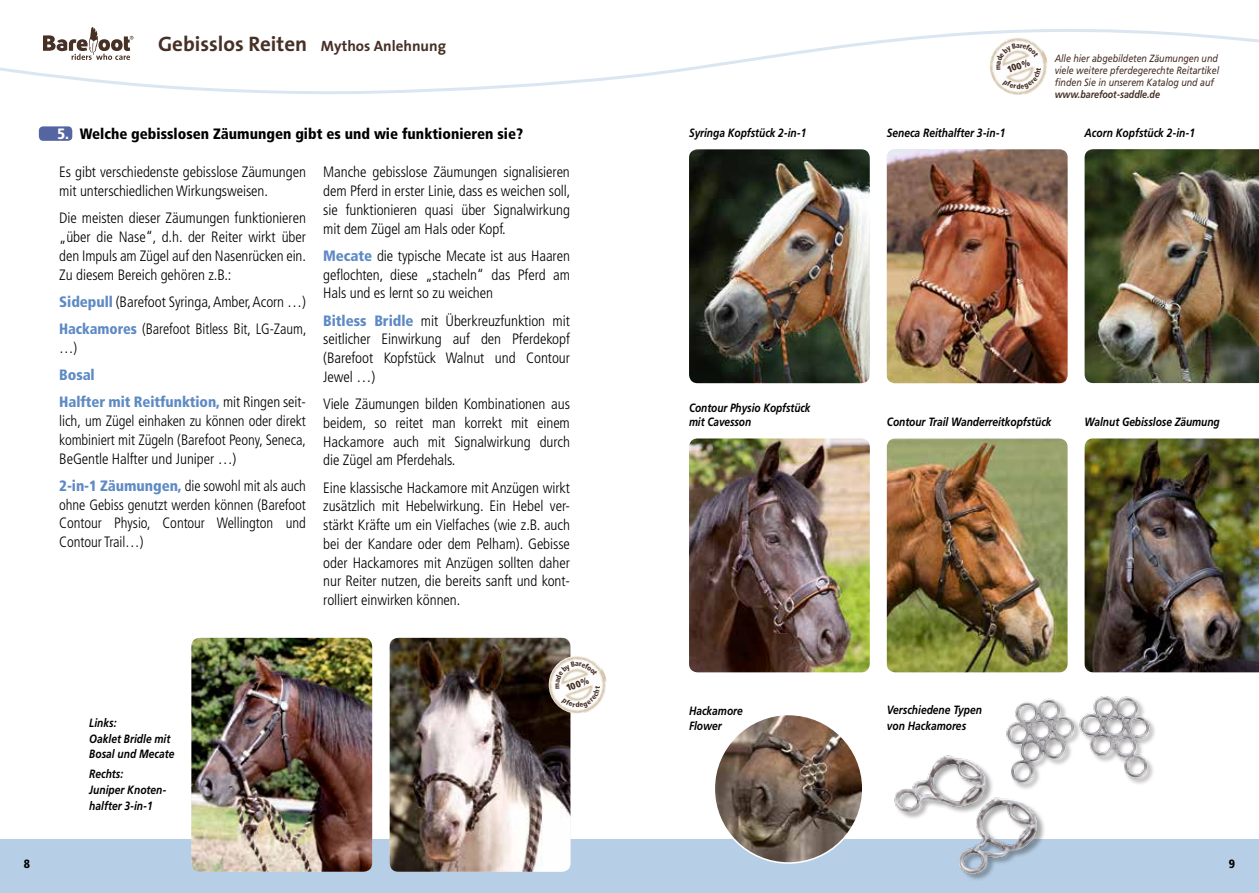
<style>
.page{position:relative;width:1259px;height:893px;background:#fff}
.page>*{position:absolute;margin:0;border:0;box-sizing:border-box;transform-origin:0 0}
.t1{font:700 21px "The Sans";color:#473026}
.t2{font:300 condensed 15px/18.8px "Frutiger";letter-spacing:-.005em;color:#000;text-align:justify}
.t3{font:900 condensed 15px "Frutiger";color:#000}
.t4{font:900 condensed 15px/27.3px "Frutiger";letter-spacing:-.005em;color:#5e8ac4}
.t5{font:300 condensed 15px "Frutiger";letter-spacing:-.005em;color:#000;scale:.96 1}
.t6{font:italic 700 12px/15.8px "Frutiger";color:#000;scale:.85 1}
.t7{font:italic 700 12px/13.5px "Frutiger";color:#000;scale:.84 1}
.t8{font:900 condensed 12px "Frutiger";color:#000}
.t9{font:italic 10.5px/12px "Frutiger";letter-spacing:-.005em;color:#473026;scale:.85 1}
.t10{font:italic 700 10.5px "Frutiger";letter-spacing:-.005em;color:#473026;scale:.85 1}
.t11{font:900 condensed 9.45px "Frutiger";color:#473026}
.s1{font-size:15px}
.s2{color:#fff}
.s3{font-weight:900;color:#5e8ac4}
.s4{font-weight:300;color:#000}
</style>
<div class="page">
<div style="left:0;top:839px;width:1259px;height:54px;background:#b7cfe6"></div>
<svg style="left:0;top:36px;width:629px;height:58px"></svg>
<svg style="left:43px;top:27px;width:90px;height:33px"></svg>
<img style="left:1006px;top:696px;width:149px;height:88px">
<div style="left:895px;top:756px;width:151px;height:126px;background:#000;opacity:.35"></div>
<img style="left:894px;top:749px;width:147px;height:128px">
<div style="left:39px;top:126px;width:33px;height:15px;background:#5565a1;border-radius:4px"></div>
<img style="left:689px;top:149px;width:181px;height:234px">
<img style="left:1084px;top:438px;width:175px;height:234px">
<img style="left:191px;top:638px;width:181px;height:234px">
<img style="left:390px;top:638px;width:180px;height:234px">
<img style="left:689px;top:438px;width:181px;height:234px">
<img style="left:887px;top:438px;width:180px;height:234px">
<img style="left:887px;top:149px;width:180px;height:234px">
<img style="left:1084px;top:149px;width:175px;height:234px">
<img style="left:1001px;top:89px;width:35px;height:6px">
<img style="left:545px;top:656px;width:62px;height:61px">
<img style="left:714px;top:714px;width:149px;height:149px;border-radius:74px">
<svg style="left:629px;top:29px;width:630px;height:60px"></svg>
<svg style="left:555px;top:661px;width:45px;height:47px"></svg>
<h1 class="t1" style="left:158px;top:26px;width:289px">Gebisslos Reiten <span class="s1">Mythos Anlehnung</span></h1>
<p class="t11" style="left:1005px;top:64px;width:25px;rotate:-20deg">100%</p>
<p class="t9" style="left:1054px;top:52px;width:195px">Alle hier abgebildeten Zäumungen und viele weitere pferdegerechte Reitartikel finden Sie in unserem Katalog und auf</p>
<p class="t10" style="left:1054px;top:88px;width:125px">www.barefoot-saddle.de</p>
<p class="t3" style="left:57px;top:125px;width:467px"><span class="s2">5.</span> Welche gebisslosen Zäumungen gibt es und wie funktionieren sie?</p>
<p class="t6" style="left:689px;top:125px;width:139px">Syringa Kopfstück 2-in-1</p>
<p class="t6" style="left:887px;top:125px;width:141px">Seneca Reithalfter 3-in-1</p>
<p class="t6" style="left:1084px;top:125px;width:132px">Acorn Kopfstück 2-in-1</p>
<p class="t2" style="left:59px;top:163px;width:248px">Es gibt verschiedenste gebisslose Zäumungen mit unterschiedlichen Wirkungsweisen.</p>
<p class="t2" style="left:59px;top:209px;width:248px">Die meisten dieser Zäumungen funktionieren „über die Nase“, d.h. der Reiter wirkt über den Impuls am Zügel auf den Nasenrücken ein.<br>Zu diesem Bereich gehören z.B.:</p>
<p class="t2" style="left:59px;top:288px;width:249px;line-height:27.3px"><span class="s3">Sidepull</span> (Barefoot Syringa, Amber, Acorn …)<br><span class="s3">Hackamores</span> (Barefoot Bitless Bit, LG-Zaum,</p>
<p class="t5" style="left:59px;top:339px;width:20px">…)</p>
<p class="t4" style="left:59px;top:361px;width:248px">Bosal<br>Halfter mit Reitfunktion, <span class="s4">mit Ringen seit-</span></p>
<p class="t2" style="left:59px;top:412px;width:248px">lich, um Zügel einhaken zu können oder direkt kombiniert mit Zügeln (Barefoot Peony, Seneca, BeGentle Halfter und Juniper …)</p>
<p class="t2" style="left:59px;top:477px;width:248px"><span class="s3">2-in-1 Zäumungen,</span> die sowohl mit als auch ohne Gebiss genutzt werden können (Barefoot Contour Physio, Contour Wellington und Contour Trail…)</p>
<p class="t2" style="left:323px;top:163px;width:249px">Manche gebisslose Zäumungen signalisieren dem Pferd in erster Linie, dass es weichen soll, sie funktionieren quasi über Signalwirkung mit dem Zügel am Hals oder Kopf.</p>
<p class="t2" style="left:323px;top:247px;width:248px"><span class="s3">Mecate</span> die typische Mecate ist aus Haaren geflochten, diese „stacheln“ das Pferd am Hals und es lernt so zu weichen</p>
<p class="t2" style="left:323px;top:311px;width:248px"><span class="s3">Bitless Bridle</span> mit Überkreuzfunktion mit seitlicher Einwirkung auf den Pferdekopf (Barefoot Kopfstück Walnut und Contour Jewel …)</p>
<p class="t2" style="left:323px;top:395px;width:248px">Viele Zäumungen bilden Kombinationen aus beidem, so reitet man korrekt mit einem Hackamore auch mit Signalwirkung durch die Zügel am Pferdehals.</p>
<p class="t2" style="left:323px;top:478px;width:248px">Eine klassische Hackamore mit Anzügen wirkt zusätzlich mit Hebelwirkung. Ein Hebel ver&shy;stärkt Kräfte um ein Vielfaches (wie z.B. auch bei der Kandare oder dem Pelham). Gebisse oder Hackamores mit Anzügen sollten daher nur Reiter nutzen, die bereits sanft und kont&shy;rolliert einwirken können.</p>
<p class="t6" style="left:89px;top:715px;width:102px">Links:<br>Oaklet Bridle mit<br>Bosal und Mecate</p>
<p class="t6" style="left:89px;top:766px;width:92px">Rechts:<br>Juniper Knoten&shy;halfter 3-in-1</p>
<p class="t11" style="left:564px;top:683px;width:25px;rotate:-20deg">100%</p>
<p class="t7" style="left:689px;top:401px;width:146px">Contour Physio Kopfstück mit Cavesson</p>
<p class="t6" style="left:887px;top:414px;width:195px">Contour Trail Wanderreitkopfstück</p>
<p class="t6" style="left:1084px;top:414px;width:161px">Walnut Gebisslose Zäumung</p>
<p class="t6" style="left:689px;top:703px;width:65px">Hackamore<br>Flower</p>
<p class="t6" style="left:887px;top:702px;width:114px">Verschiedene Typen von Hackamores</p>
<p class="t8" style="left:24px;top:856px;width:8px">8</p>
<p class="t8" style="left:1228px;top:856px;width:8px">9</p>
</div>
